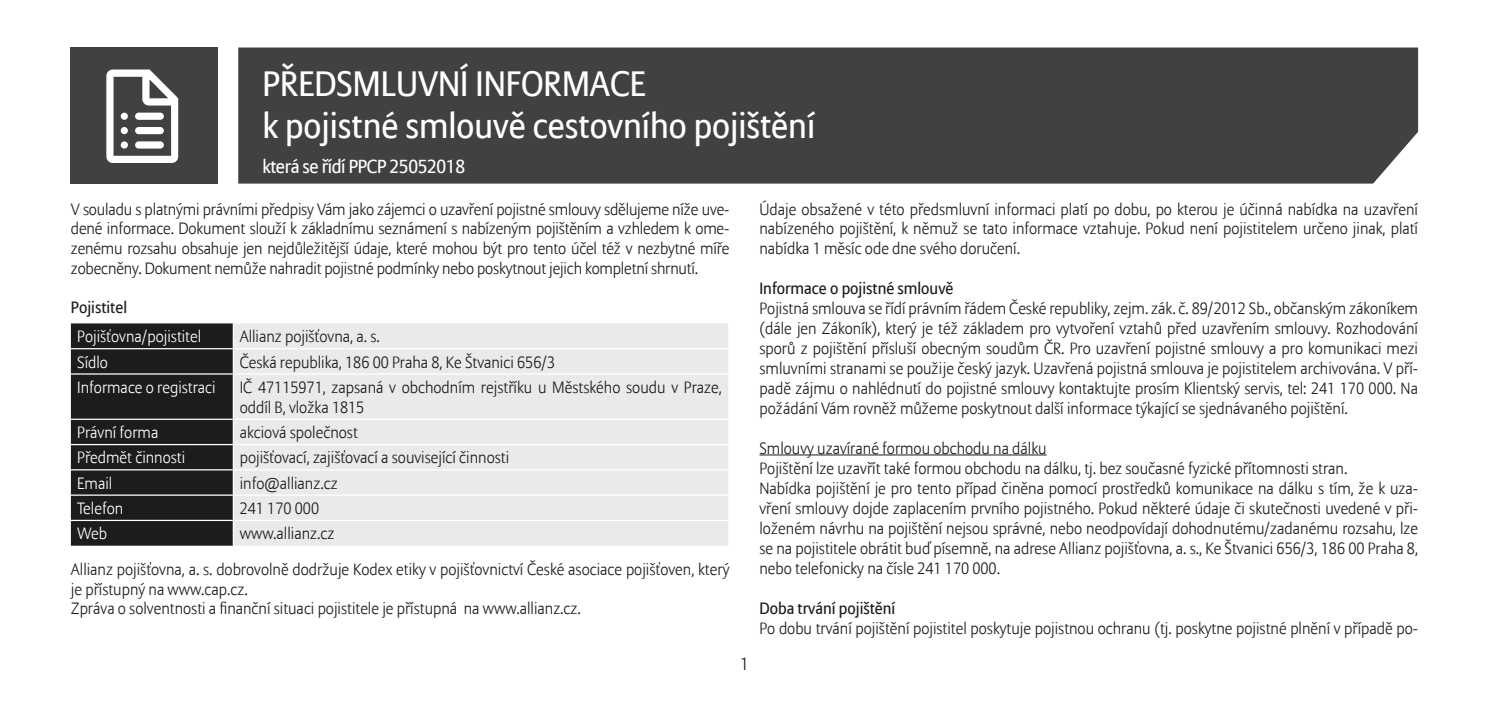
<style>
.page{position:relative;width:1489px;height:702px;background:#fff}
.page>*{position:absolute;margin:0;border:0;box-sizing:border-box;transform-origin:0 0}
.t1{font:35px/42px "Allianz Sans";color:#fff}
.t2{font:18.75px "Allianz Sans";letter-spacing:-.02em;color:#fff}
.t3{font:300 17.5px "Allianz Sans";color:#1c1c1c}
.t4{font:300 16.25px/20px "Allianz Sans";color:#1c1c1c;text-align:justify}
.t5{font:300 16.25px "Allianz Sans";color:#fff}
.t6{font:16.25px "Allianz Sans";color:#1c1c1c}
</style>
<div class="page">
<div style="left:234px;top:323px;width:494px;height:222px;background:#eaeaea"></div>
<hr style="left:233px;top:348px;width:495px;height:1px;background:#fff">
<hr style="left:233px;top:373px;width:495px;height:1px;background:#fff">
<hr style="left:233px;top:418px;width:495px;height:2px;background:#fff">
<hr style="left:233px;top:444px;width:495px;height:1px;background:#fff">
<hr style="left:233px;top:469px;width:495px;height:1px;background:#fff">
<hr style="left:233px;top:494px;width:495px;height:1px;background:#fff">
<hr style="left:233px;top:519px;width:495px;height:2px;background:#fff">
<svg style="left:71px;top:323px;width:163px;height:222px;background:#272727"></svg>
<hr style="left:759px;top:454px;width:287px;height:1px;background:#1c1c1c">
<div style="left:238px;top:47px;width:1179px;height:136px;background:#414141"></div>
<div style="left:71px;top:47px;width:147px;height:136px;background:#414141"></div>
<svg style="left:106px;top:69px;width:72px;height:94px"></svg>
<div style="left:121px;top:113px;width:7px;height:7px;background:#fff;border-radius:50%"></div>
<div style="left:135px;top:127px;width:29px;height:7px;background:#fff;border-radius:4px"></div>
<div style="left:121px;top:127px;width:7px;height:7px;background:#fff;border-radius:50%"></div>
<div style="left:135px;top:141px;width:29px;height:7px;background:#fff;border-radius:4px"></div>
<div style="left:121px;top:141px;width:7px;height:7px;background:#fff;border-radius:50%"></div>
<h1 class="t1" style="left:262px;top:65px;width:554px">PŘEDSMLUVNÍ INFORMACE<br>k pojistné smlouvě cestovního pojištění</h1>
<p class="t2" style="left:262px;top:155px;width:204px">která se řídí PPCP 25052018</p>
<p class="t4" style="left:71px;top:200px;width:660px">V souladu s platnými právními předpisy Vám jako zájemci o uzavření pojistné smlouvy sdělujeme níže uve&shy;dené informace. Dokument slouží k základnímu seznámení s nabízeným pojištěním a vzhledem k ome&shy;zenému rozsahu obsahuje jen nejdůležitější údaje, které mohou být pro tento účel též v nezbytné míře zobecněny. Dokument nemůže nahradit pojistné podmínky nebo poskytnout jejich kompletní shrnutí.</p>
<p class="t6" style="left:71px;top:298px;width:58px">Pojistitel</p>
<p class="t5" style="left:77px;top:327px;width:125px">Pojišťovna/pojistitel</p>
<p class="t4" style="left:240px;top:327px;width:142px">Allianz pojišťovna, a. s.</p>
<p class="t5" style="left:77px;top:352px;width:32px">Sídlo</p>
<p class="t4" style="left:240px;top:352px;width:317px">Česká republika, 186 00 Praha 8, Ke Štvanici 656/3</p>
<p class="t5" style="left:77px;top:377px;width:140px">Informace o registraci</p>
<p class="t4" style="left:240px;top:378px;width:483px">IČ 47115971, zapsaná v obchodním rejstříku u Městského soudu v Praze, oddíl B, vložka 1815</p>
<p class="t5" style="left:77px;top:423px;width:83px">Právní forma</p>
<p class="t4" style="left:240px;top:423px;width:120px">akciová společnost</p>
<p class="t5" style="left:77px;top:448px;width:109px">Předmět činnosti</p>
<p class="t4" style="left:240px;top:448px;width:271px">pojišťovací, zajišťovací a související činnosti</p>
<p class="t5" style="left:77px;top:473px;width:36px">Email</p>
<p class="t4" style="left:240px;top:474px;width:99px">info@allianz.cz</p>
<p class="t5" style="left:77px;top:498px;width:47px">Telefon</p>
<p class="t4" style="left:240px;top:499px;width:81px">241 170 000</p>
<p class="t5" style="left:77px;top:524px;width:31px">Web</p>
<p class="t4" style="left:240px;top:524px;width:96px">www.allianz.cz</p>
<p class="t4" style="left:71px;top:560px;width:660px;text-align:left">Allianz pojišťovna, a. s. dobrovolně dodržuje Kodex etiky v pojišťovnictví České asociace pojišťoven, který je přístupný na www.cap.cz.<br>Zpráva o solventnosti a finanční situaci pojistitele je přístupná na www.allianz.cz.</p>
<p class="t3" style="left:740px;top:653px;width:10px">1</p>
<p class="t4" style="left:759px;top:200px;width:660px">Údaje obsažené v této předsmluvní informaci platí po dobu, po kterou je účinná nabídka na uzavření nabízeného pojištění, k němuž se tato informace vztahuje. Pokud není pojistitelem určeno jinak, platí nabídka 1 měsíc ode dne svého doručení.</p>
<p class="t6" style="left:759px;top:278px;width:195px">Informace o pojistné smlouvě</p>
<p class="t4" style="left:759px;top:299px;width:660px">Pojistná smlouva se řídí právním řádem České republiky, zejm. zák. č. 89/2012 Sb., občanským zákoníkem (dále jen Zákoník), který je též základem pro vytvoření vztahů před uzavřením smlouvy. Rozhodování sporů z pojištění přísluší obecným soudům ČR. Pro uzavření pojistné smlouvy a pro komunikaci mezi smluvními stranami se použije český jazyk. Uzavřená pojistná smlouva je pojistitelem archivována. V pří&shy;padě zájmu o nahlédnutí do pojistné smlouvy kontaktujte prosím Klientský servis, tel: 241 170 000. Na požádání Vám rovněž můžeme poskytnout další informace týkající se sjednávaného pojištění.</p>
<p class="t4" style="left:759px;top:439px;width:660px;text-align:left">Smlouvy uzavírané formou obchodu na dálku<br>Pojištění lze uzavřít také formou obchodu na dálku, tj. bez současné fyzické přítomnosti stran.<br>Nabídka pojištění je pro tento případ činěna pomocí prostředků komunikace na dálku s tím, že k uza&shy;vření smlouvy dojde zaplacením prvního pojistného. Pokud některé údaje či skutečnosti uvedené v při&shy;loženém návrhu na pojištění nejsou správné, nebo neodpovídají dohodnutému/zadanému rozsahu, lze se na pojistitele obrátit buď písemně, na adrese Allianz pojišťovna, a. s., Ke Štvanici 656/3, 186 00 Praha 8, nebo telefonicky na čísle 241 170 000.</p>
<p class="t6" style="left:759px;top:598px;width:137px">Doba trvání pojištění</p>
<p class="t4" style="left:759px;top:619px;width:660px">Po dobu trvání pojištění pojistitel poskytuje pojistnou ochranu (tj. poskytne pojistné plnění v případě po-</p>
</div>
